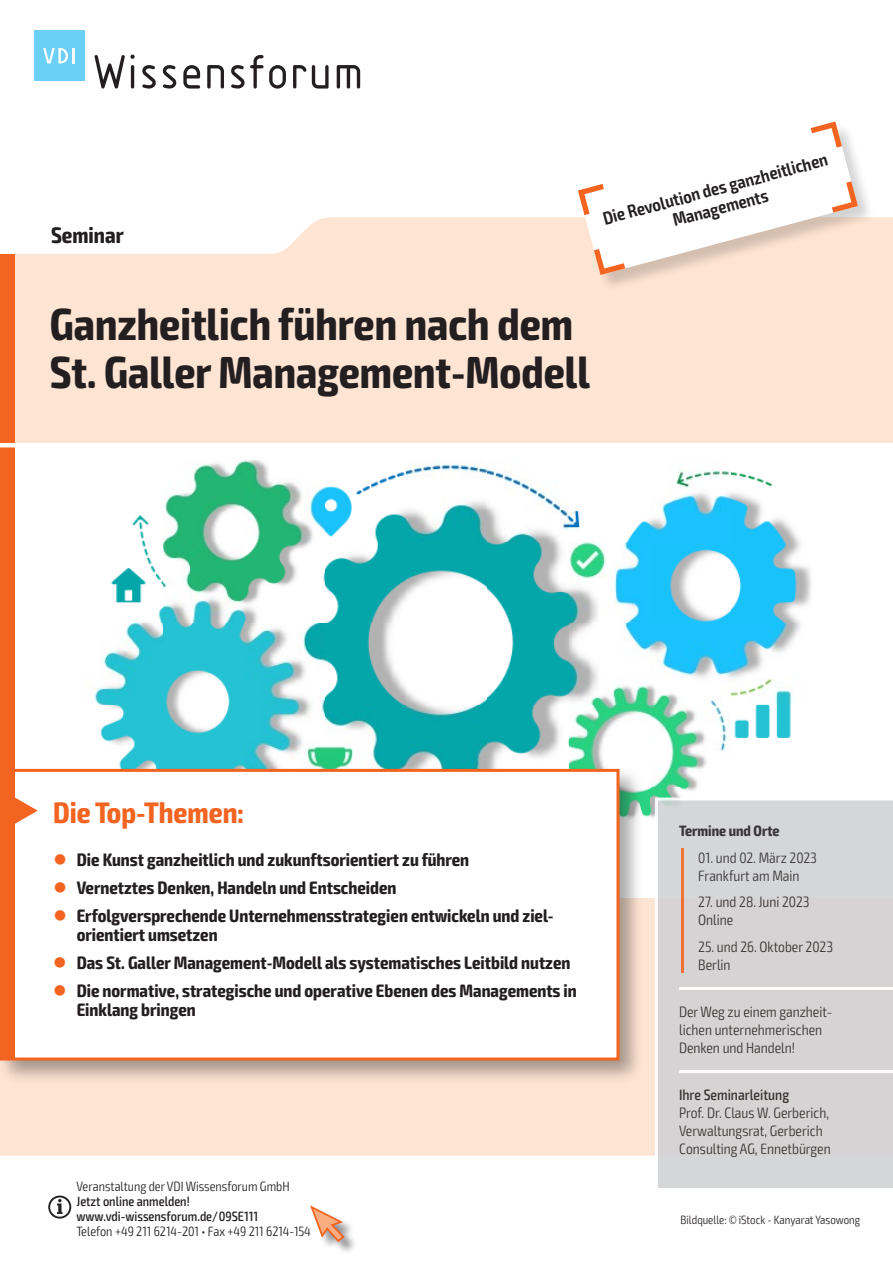
<style>
.page{position:relative;width:893px;height:1263px;background:#fff}
.page>*{position:absolute;margin:0;border:0;box-sizing:border-box;transform-origin:0 0}
.t1{font:700 condensed 45px/48px "Exo 2";color:#231f20}
.t2{font:700 condensed 29.7px "Exo 2";color:#f36421}
.t3{font:700 condensed 22.5px "Exo 2";color:#231f20}
.t4{font:700 condensed 18px/19.5px "Exo 2";color:#231f20}
.t5{font:600 condensed 18px/19.5px "Exo 2";color:#231f20;text-align:center}
.t6{font:300 condensed 15px/18px "Exo 2";color:#231f20}
.t7{font:500 condensed 15px "Exo 2";color:#231f20}
.t8{font:700 condensed 15px "Exo 2";color:#231f20}
.t9{font:300 condensed 13.5px "Exo 2";color:#231f20}
.t10{font:500 condensed 13.5px/15px "Exo 2";color:#231f20}
.t11{font:300 condensed 12px "Exo 2";color:#231f20}
.s1{color:#f36421}
</style>
<div class="page">
<div style="left:0;top:217px;width:893px;height:938px;background:#fee4d2"></div>
<img style="left:14px;top:447px;width:879px;height:451px">
<div style="left:0;top:765px;width:644px;height:320px;background:#231f20;opacity:.4"></div>
<div style="left:2px;top:770px;width:616px;height:289px;background:#fff"></div>
<div style="left:3px;top:772px;width:11px;height:285px;background:#f36421"></div>
<div style="left:0;top:769px;width:619px;height:291px;border:3px solid #f36421"></div>
<svg style="left:14px;top:796px;width:24px;height:29px"></svg>
<div style="left:0;top:254px;width:14px;height:519px;background:#f36421"></div>
<div style="left:311px;top:1206px;width:47px;height:49px;background:#231f20;opacity:.5"></div>
<svg style="left:310px;top:1205px;width:36px;height:38px"></svg>
<hr style="left:0;top:443px;width:893px;height:4px;background:#fff">
<div style="left:655px;top:797px;width:238px;height:391px;background:#d5d3d3"></div>
<svg style="left:48px;top:1195px;width:23px;height:23px"></svg>
<svg style="left:94px;top:54px;width:41px;height:35px"></svg>
<svg style="left:142px;top:65px;width:14px;height:24px"></svg>
<svg style="left:163px;top:65px;width:13px;height:24px"></svg>
<svg style="left:183px;top:65px;width:17px;height:24px"></svg>
<svg style="left:207px;top:65px;width:17px;height:24px"></svg>
<svg style="left:231px;top:55px;width:55px;height:34px"></svg>
<svg style="left:293px;top:65px;width:36px;height:24px"></svg>
<svg style="left:337px;top:65px;width:23px;height:24px"></svg>
<div style="left:34px;top:30px;width:50px;height:51px;background:#6bcff6"></div>
<svg style="left:43px;top:48px;width:31px;height:15px"></svg>
<div style="left:578px;top:122px;width:297px;height:170px;background:#231f20;opacity:.2"></div>
<svg style="left:578px;top:122px;width:280px;height:153px"></svg>
<p class="t3" style="left:51px;top:221px;width:74px">Seminar</p>
<p class="t5" style="left:601px;top:210px;width:233px;rotate:-15deg">Die Revolution des ganzheitlichen<br>Managements</p>
<h1 class="t1" style="left:50px;top:301px;width:541px">Ganzheitlich führen nach dem<br>St. Galler Management-Modell</h1>
<h2 class="t2" style="left:53px;top:794px;width:192px">Die Top-Themen:</h2>
<p class="t4" style="left:53px;top:850px;width:417px"><span class="s1">●</span> Die Kunst ganzheitlich und zukunftsorientiert zu führen</p>
<p class="t4" style="left:53px;top:878px;width:344px"><span class="s1">●</span> Vernetztes Denken, Handeln und Entscheiden</p>
<p class="t4" style="left:77px;top:906px;width:478px;text-indent:-23px"><span class="s1">●</span> Erfolgversprechende Unternehmensstrategien entwickeln und ziel&shy;orientiert umsetzen</p>
<p class="t4" style="left:53px;top:953px;width:519px"><span class="s1">●</span> Das St. Galler Management-Modell als systematisches Leitbild nutzen</p>
<p class="t4" style="left:77px;top:981px;width:502px;text-indent:-23px"><span class="s1">●</span> Die normative, strategische und operative Ebenen des Managements in<br>Einklang bringen</p>
<p class="t9" style="left:77px;top:1178px;width:215px">Veranstaltung der VDI Wissensforum GmbH</p>
<p class="t10" style="left:77px;top:1194px;width:183px">Jetzt online anmelden! www.vdi-wissensforum.de/09SE111</p>
<p class="t9" style="left:77px;top:1223px;width:236px">Telefon +49 211 6214-201 • Fax +49 211 6214-154</p>
<p class="t8" style="left:679px;top:822px;width:102px">Termine und Orte</p>
<p class="t6" style="left:698px;top:849px;width:120px">01. und 02. März 2023<br>Frankfurt am Main</p>
<p class="t6" style="left:698px;top:893px;width:113px">27. und 28. Juni 2023<br>Online</p>
<p class="t6" style="left:698px;top:938px;width:136px">25. und 26. Oktober 2023<br>Berlin</p>
<p class="t6" style="left:679px;top:1003px;width:155px">Der Weg zu einem ganzheit&shy;lichen unternehmerischen<br>Denken und Handeln!</p>
<p class="t7" style="left:679px;top:1086px;width:112px">Ihre Seminarleitung</p>
<p class="t6" style="left:679px;top:1104px;width:153px">Prof. Dr. Claus W. Gerberich,<br>Verwaltungsrat, Gerberich<br>Consulting AG, Ennetbürgen</p>
<p class="t11" style="left:681px;top:1212px;width:181px">Bildquelle: © iStock - Kanyarat Yasowong</p>
</div>
